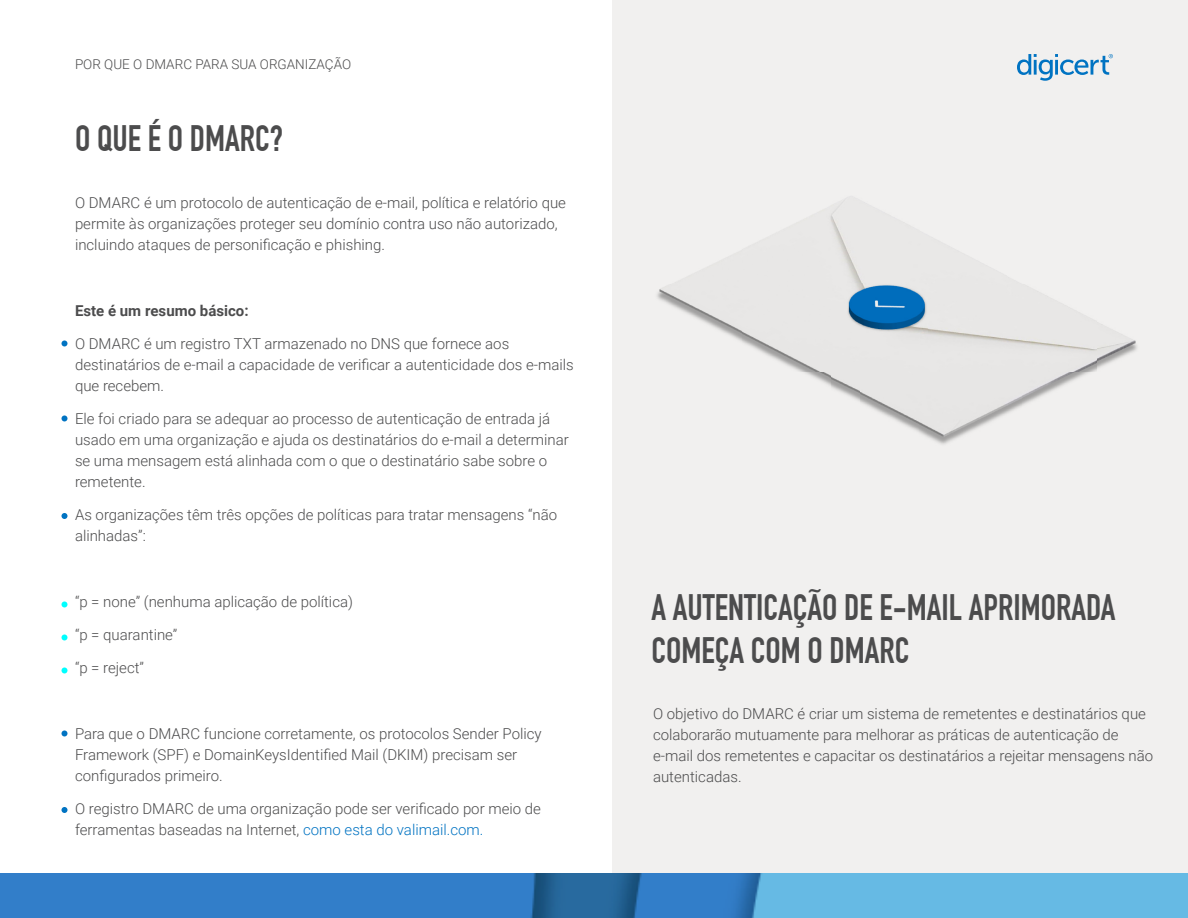
<style>
.page{position:relative;width:1188px;height:918px;background:#fff}
.page>*{position:absolute;margin:0;border:0;box-sizing:border-box;transform-origin:0 0}
.t1{font:700 36px/43.2px "DIN Condensed";color:#4c4c4d}
.P2C_Following_H3_-_1{font:300 15px/21px "Roboto";color:#4c4c4d}
.P2C_Following_H3_-_1-2{font:700 15px "Roboto";color:#4c4c4d}
.P3_Page_Numbers_Doc{font:300 13.5px "Roboto";color:#4c4c4d}
.s1{color:#0073c2}
</style>
<div class="page">
<div style="left:613px;top:0;width:575px;height:918px;background:#f1f0ef"></div>
<svg style="left:62px;top:340px;width:6px;height:6px"></svg>
<svg style="left:62px;top:415px;width:6px;height:6px"></svg>
<svg style="left:62px;top:513px;width:6px;height:6px"></svg>
<svg style="left:62px;top:601px;width:6px;height:6px"></svg>
<svg style="left:62px;top:634px;width:6px;height:6px"></svg>
<svg style="left:62px;top:667px;width:6px;height:6px"></svg>
<svg style="left:62px;top:730px;width:6px;height:6px"></svg>
<svg style="left:62px;top:807px;width:6px;height:6px"></svg>
<img style="left:0;top:873px;width:1188px;height:45px">
<img style="left:1017px;top:54px;width:96px;height:27px">
<img style="left:675px;top:197px;width:346px;height:87px">
<img style="left:1096px;top:321px;width:41px;height:50px">
<img style="left:657px;top:284px;width:203px;height:117px">
<img style="left:919px;top:284px;width:177px;height:160px">
<img style="left:860px;top:333px;width:59px;height:99px">
<img style="left:846px;top:284px;width:81px;height:49px">
<p class="P3_Page_Numbers_Doc" style="left:75px;top:55px;width:278px">POR QUE O DMARC PARA SUA ORGANIZAÇÃO</p>
<p class="t1" style="left:75px;top:117px;width:210px">O QUE É O DMARC?</p>
<p class="P2C_Following_H3_-_1" style="left:75px;top:191px;width:493px">O DMARC é um protocolo de autenticação de e-mail, política e relatório que permite às organizações proteger seu domínio contra uso não autorizado, incluindo ataques de personificação e phishing.</p>
<p class="P2C_Following_H3_-_1-2" style="left:75px;top:300px;width:175px">Este é um resumo básico:</p>
<p class="P2C_Following_H3_-_1" style="left:75px;top:332px;width:500px">O DMARC é um registro TXT armazenado no DNS que fornece aos destinatários de e-mail a capacidade de verificar a autenticidade dos e-mails que recebem.</p>
<p class="P2C_Following_H3_-_1" style="left:75px;top:407px;width:495px">Ele foi criado para se adequar ao processo de autenticação de entrada já usado em uma organização e ajuda os destinatários do e-mail a determinar se uma mensagem está alinhada com o que o destinatário sabe sobre o remetente.</p>
<p class="P2C_Following_H3_-_1" style="left:75px;top:503px;width:484px">As organizações têm três opções de políticas para tratar mensagens “não alinhadas”:</p>
<p class="P2C_Following_H3_-_1" style="left:75px;top:590px;width:280px">“p = none” (nenhuma aplicação de política)</p>
<p class="P2C_Following_H3_-_1" style="left:75px;top:623px;width:104px">“p = quarantine”</p>
<p class="P2C_Following_H3_-_1" style="left:75px;top:656px;width:71px">“p = reject”</p>
<p class="P2C_Following_H3_-_1" style="left:75px;top:722px;width:468px">Para que o DMARC funcione corretamente, os protocolos Sender Policy<br>Framework (SPF) e DomainKeysIdentified Mail (DKIM) precisam ser configurados primeiro.</p>
<p class="P2C_Following_H3_-_1" style="left:75px;top:797px;width:467px">O registro DMARC de uma organização pode ser verificado por meio de ferramentas baseadas na Internet, <span class="s1">como esta do valimail.com.</span></p>
<p class="t1" style="left:652px;top:586px;width:466px">A AUTENTICAÇÃO DE E-MAIL APRIMORADA<br>COMEÇA COM O DMARC</p>
<p class="P2C_Following_H3_-_1" style="left:653px;top:702px;width:502px">O objetivo do DMARC é criar um sistema de remetentes e destinatários que colaborarão mutuamente para melhorar as práticas de autenticação de e-mail dos remetentes e capacitar os destinatários a rejeitar mensagens não autenticadas.</p>
</div>
